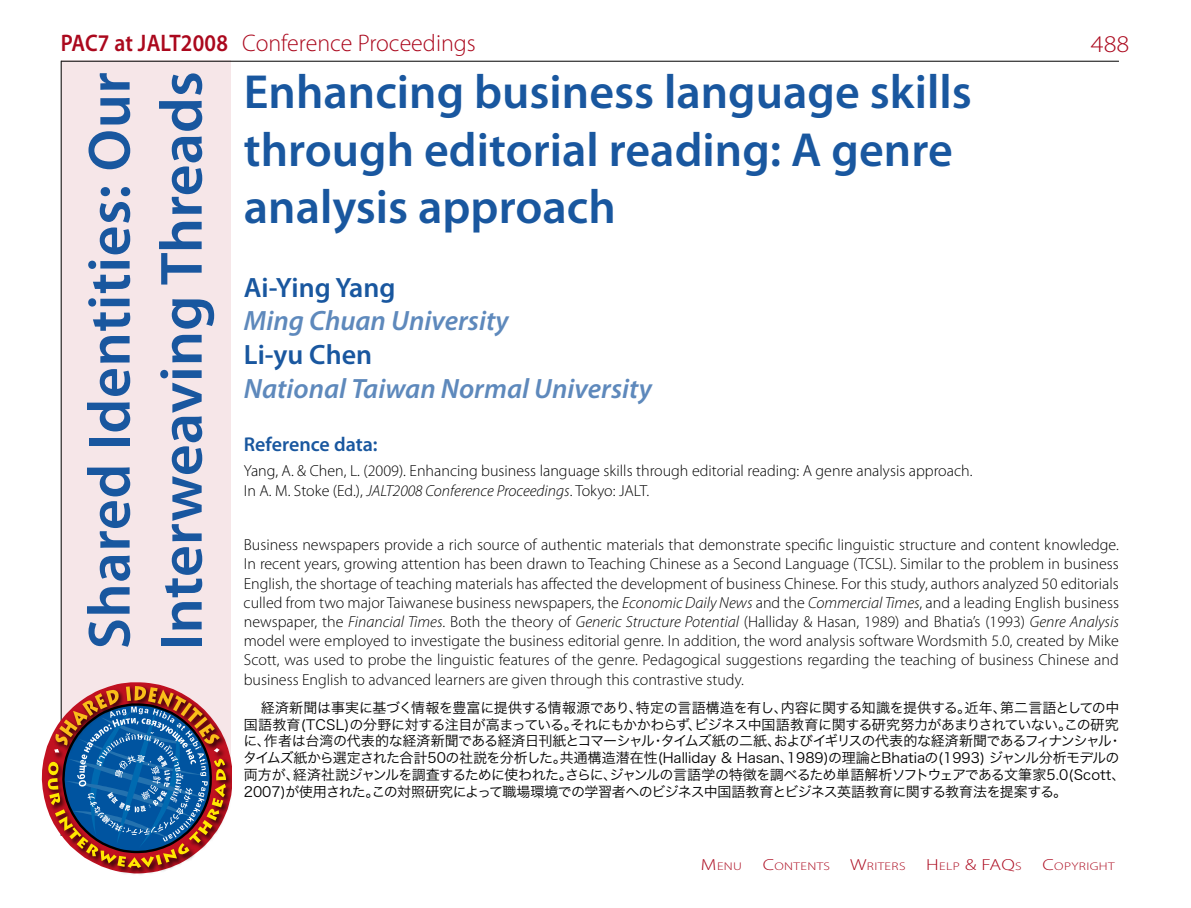
<style>
.page{position:relative;width:1191px;height:908px;background:#fff}
.page>*{position:absolute;margin:0;border:0;box-sizing:border-box;transform-origin:0 0}
.t1{font:600 60px/72px "Myriad Pro";letter-spacing:.005em;color:#19579f}
.t2{font:600 48px/57.6px "Myriad Pro";color:#19579f}
.t3{font:italic 600 28px "Myriad Pro";color:#5e89bc}
.t4{font:600 28px "Myriad Pro";color:#19579f}
.t5{font:300 24px "Myriad Pro";color:#ab081d}
.t6{font:300 24px "Myriad Pro";color:#ab081d;scale:1.1 1}
.t7{font:600 20px "Myriad Pro";color:#19579f}
.t8{font:300 16px/19.2px "Myriad Pro";color:#000}
.t9{font:300 16px "Myriad Pro";color:#ab081d;scale:1.25 1}
.t10{font:14px/16.8px "Hira Kaku Pro W3";letter-spacing:-.03em;color:#000}
.t11{font:300 11.2px "Myriad Pro";letter-spacing:.03em;color:#ab081d;scale:1.25 1}
.s1{font-weight:600}
.s2{font-style:italic}
.s3{font-size:16px}
.s4{font-size:11.2px}
</style>
<div class="page">
<div style="left:61px;top:61px;width:170px;height:702px;background:#f6e6e8"></div>
<hr style="left:61px;top:61px;width:1px;height:774px;background:#000">
<hr style="left:61px;top:61px;width:1058px;height:1px;background:#000">
<svg style="left:42px;top:682px;width:190px;height:191px"></svg>
<h3 class="t5" style="left:61px;top:28px;width:417px"><span class="s1">PAC7 at JALT2008</span> Conference Proceedings</h3>
<h2 class="t2" style="left:244px;top:62px;width:729px">Enhancing business language skills through editorial reading: A genre analysis approach</h2>
<h3 class="t6" style="left:1090px;top:29px;width:37px">488</h3>
<h1 class="t1" style="left:72px;top:650px;width:580px;rotate:-90deg">Shared Identities: Our<br>Interweaving Threads</h1>
<h3 class="t4" style="left:244px;top:269px;width:153px">Ai-Ying Yang</h3>
<h3 class="t3" style="left:244px;top:303px;width:266px">Ming Chuan University</h3>
<h3 class="t4" style="left:244px;top:336px;width:130px">Li-yu Chen</h3>
<h3 class="t3" style="left:244px;top:370px;width:409px">National Taiwan Normal University</h3>
<p class="t7" style="left:244px;top:431px;width:135px">Reference data:</p>
<p class="t8" style="left:244px;top:461px;width:730px">Yang, A. &amp; Chen, L. (2009). Enhancing business language skills through editorial reading: A genre analysis approach.<br>In A. M. Stoke (Ed.), <span class="s2">JALT2008 Conference Proceedings</span>. Tokyo: JALT.</p>
<p class="t8" style="left:244px;top:534px;width:877px;text-align:justify">Business newspapers provide a rich source of authentic materials that demonstrate specific linguistic structure and content knowledge.<br>In recent years, growing attention has been drawn to Teaching Chinese as a Second Language (TCSL). Similar to the problem in business English, the shortage of teaching materials has affected the development of business Chinese. For this study, authors analyzed 50 editorials culled from two major Taiwanese business newspapers, the <span class="s2">Economic Daily News</span> and the <span class="s2">Commercial Times</span>, and a leading English business newspaper, the <span class="s2">Financial Times</span>. Both the theory of <span class="s2">Generic Structure Potential</span> (Halliday &amp; Hasan, 1989) and Bhatia’s (1993) <span class="s2">Genre Analysis </span>model were employed to investigate the business editorial genre. In addition, the word analysis software Wordsmith 5.0, created by Mike Scott, was used to probe the linguistic features of the genre. Pedagogical suggestions regarding the teaching of business Chinese and business English to advanced learners are given through this contrastive study.</p>
<p class="t10" style="left:243px;top:697px;width:883px;text-indent:18px">経済新聞は事実に基づく情報を豊富に提供する情報源であり、特定の言語構造を有し、内容に関する知識を提供する。近年、第二言語としての中国語教育(TCSL)の分野に対する注目が高まっている。それにもかかわらず、ビジネス中国語教育に関する研究努力があまりされていない。この研究に、作者は台湾の代表的な経済新聞である経済日刊紙とコマーシャル・タイムズ紙の二紙、およびイギリスの代表的な経済新聞であるフィナンシャル・タイムズ紙から選定された合計50の社説を分析した。共通構造潜在性(Halliday &amp; Hasan、1989)の理論とBhatiaの(1993) ジャンル分析モデルの両方が、経済社説ジャンルを調査するために使われた。さらに、ジャンルの言語学の特徴を調べるため単語解析ソフトウェアである文筆家5.0(Scott、2007)が使用された。この対照研究によって職場環境での学習者へのビジネス中国語教育とビジネス英語教育に関する教育法を提案する。</p>
<p class="t11" style="left:701px;top:859px;width:34px"><span class="s3">M</span>enu</p>
<p class="t11" style="left:763px;top:859px;width:55px"><span class="s3">C</span>ontents</p>
<p class="t11" style="left:850px;top:859px;width:46px"><span class="s3">W</span>riters</p>
<p class="t9" style="left:926px;top:854px;width:78px">H<span class="s4">elp</span> &amp; FAQ<span class="s4">s</span></p>
<p class="t11" style="left:1042px;top:859px;width:59px"><span class="s3">C</span>opyright</p>
</div>
